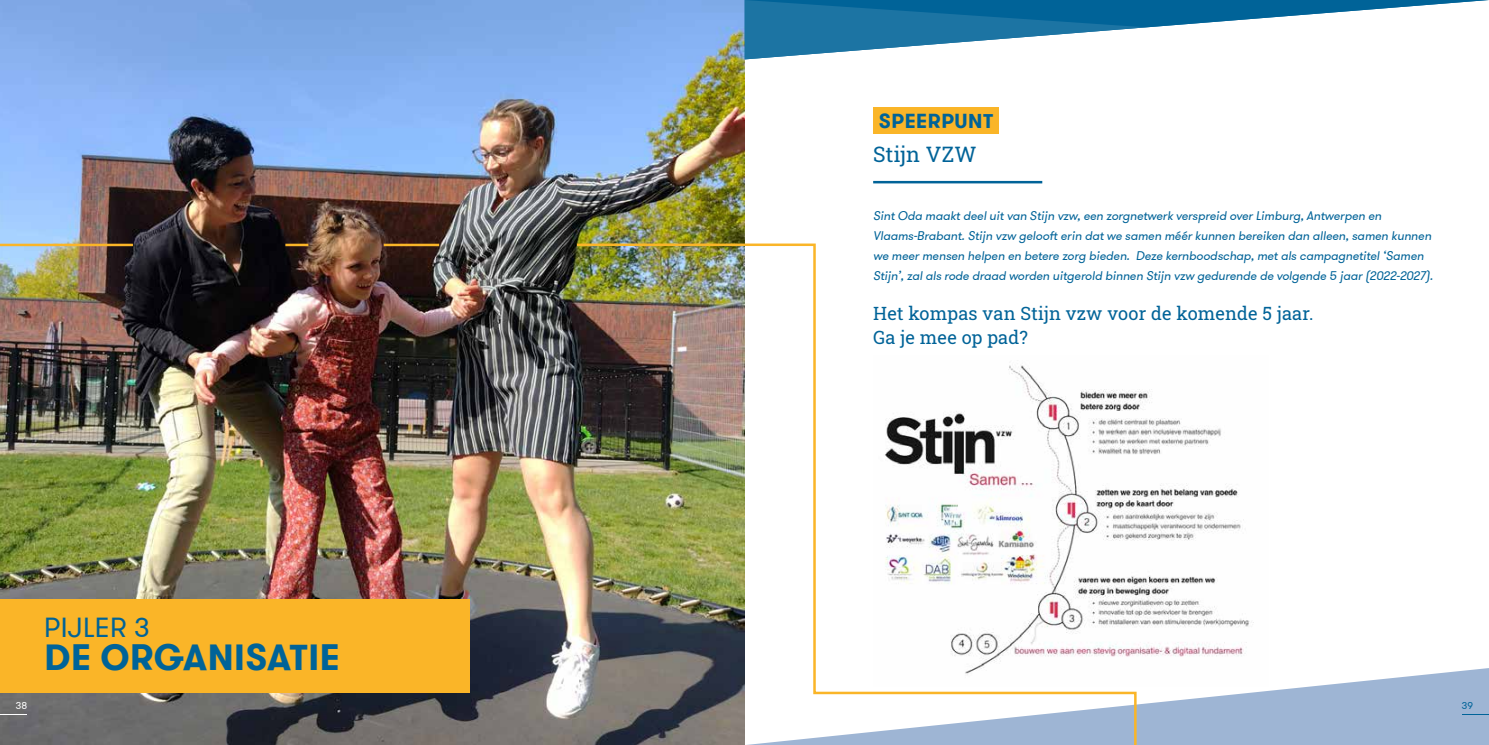
<style>
.page{position:relative;width:1489px;height:745px;background:#fff}
.page>*{position:absolute;margin:0;border:0;box-sizing:border-box;transform-origin:0 0}
.t1{font:700 36.25px "GT Walsheim";letter-spacing:.015em;color:#006398}
.t2{font:27.5px "GT Walsheim";letter-spacing:.01em;color:#006398}
.t3{font:21.25px "Roboto Slab";letter-spacing:.01em;color:#006398}
.t4{font:700 20px "GT Walsheim";letter-spacing:.025em;color:#006398}
.t5{font:18.25px/24.6px "Roboto Slab";letter-spacing:.01em;color:#006398}
.t6{font:12.5px/20px "GT Walsheim";letter-spacing:-.01em;color:#006398}
.t7{font:10px "GT Walsheim";color:#006398}
.t8{font:10px "GT Walsheim";color:#fff}
</style>
<div class="page">
<img style="left:0;top:93px;width:744px;height:651px">
<svg style="left:1137px;top:668px;width:351px;height:76px;fill:#9eb5d4"></svg>
<svg style="left:1461px;top:713px;width:27px;height:1px"></svg>
<svg style="left:0;top:0;width:1488px;height:93px"></svg>
<div style="left:0;top:598px;width:469px;height:93px;background:#fab528"></div>
<img style="left:574px;top:242px;width:563px;height:502px">
<hr style="left:0;top:243px;width:133px;height:3px;background:#fab528">
<hr style="left:285px;top:243px;width:23px;height:3px;background:#fab528">
<hr style="left:384px;top:243px;width:55px;height:3px;background:#fab528">
<div style="left:873px;top:107px;width:125px;height:27px;background:#fab528"></div>
<hr style="left:873px;top:181px;width:169px;height:2px;background:#006398">
<img style="left:873px;top:355px;width:395px;height:330px">
<svg style="left:0;top:713px;width:27px;height:1px"></svg>
<p class="t8" style="left:16px;top:698px;width:13px">38</p>
<h2 class="t2" style="left:44px;top:609px;width:107px">PIJLER 3</h2>
<h1 class="t1" style="left:44px;top:633px;width:297px">DE ORGANISATIE</h1>
<h3 class="t4" style="left:879px;top:108px;width:116px">SPEERPUNT</h3>
<h3 class="t3" style="left:873px;top:140px;width:105px">Stijn VZW</h3>
<p class="t6" style="left:873px;top:205px;width:562px">SintOda maaktdeeluitvan Stijn vzw,een zorgnetwerk verspreid over Limburg,Antwerpen en Vlaams-Brabant. Stijn vzw geloofterin datwe samen méér kunnen bereiken dan alleen,samen kunnen we meer mensen helpen en betere zorg bieden. Deze kernboodschap,metals campagnetitel‘Samen Stijn’,zalals rode draad worden uitgerold binnen Stijn vzw gedurende de volgende 5 jaar (2022-2027).</p>
<h3 class="t5" style="left:873px;top:300px;width:442px">Het kompas van Stijn vzw voor de komende 5 jaar.<br>Ga je mee op pad?</h3>
<p class="t7" style="left:1461px;top:698px;width:13px">39</p>
</div>
